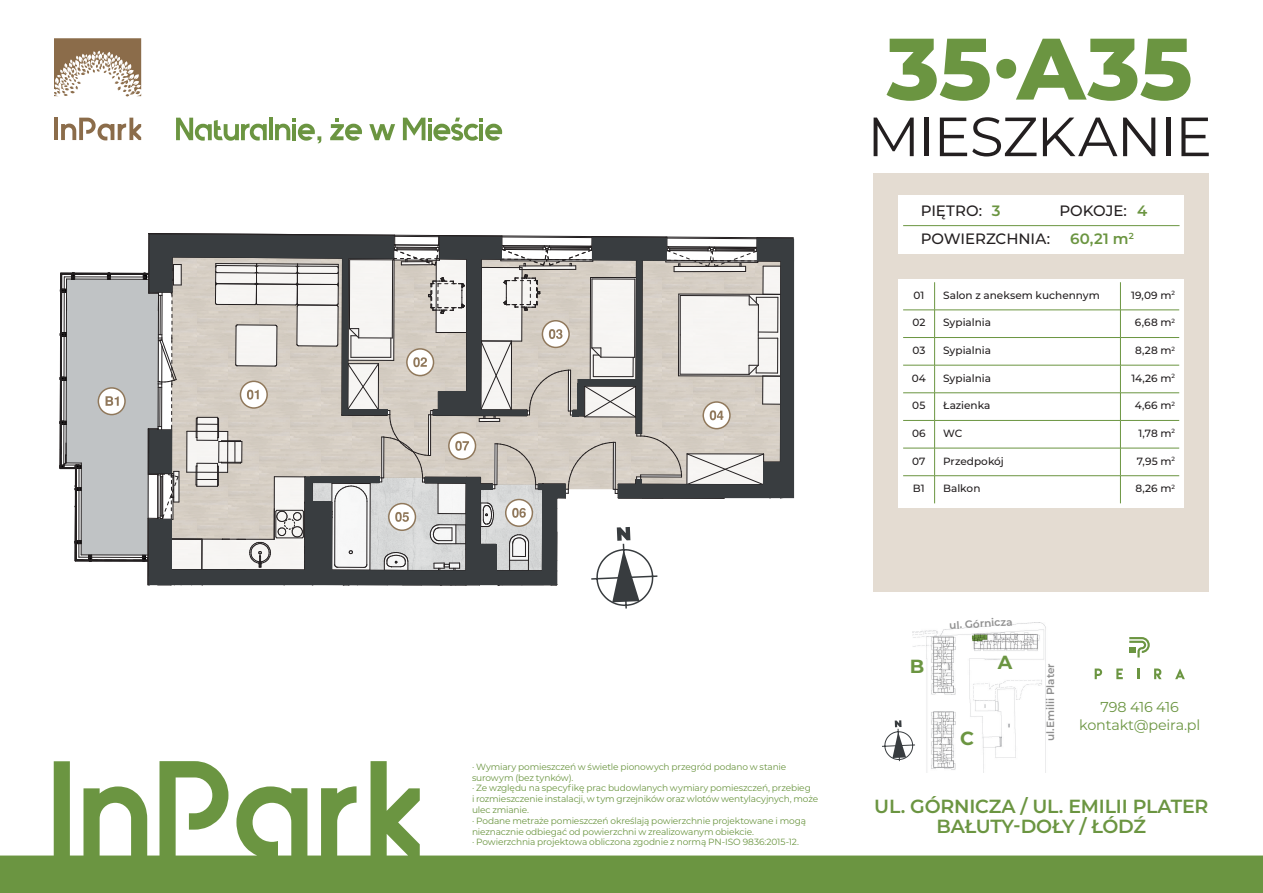
<style>
.page{position:relative;width:1263px;height:893px;background:#fff}
.page>*{position:absolute;margin:0;border:0;box-sizing:border-box;transform-origin:0 0}
.t1{font:800 87px "Montserrat";color:#6b9541}
.t2{font:55.2px "Montserrat";letter-spacing:-.025em;color:#231f20}
.t3{font:600 19.05px/20px "Montserrat";letter-spacing:-.01em;color:#6b9541;text-align:center}
.t4{font:700 19.05px "Montserrat";color:#6b9541}
.t5{font:500 15px/27.9px "Montserrat";letter-spacing:-.005em;color:#231f20}
.t6{font:600 15px "Montserrat";color:#6b9541}
.t7{font:14.25px/18.5px "Montserrat";letter-spacing:-.01em;color:#6b9541;text-align:center}
.t8{font:500 10.5px "Montserrat";color:#231f20}
.t9{font:600 10.5px "Montserrat";color:#8f8f8f}
.t10{font:9px/10.8px "Montserrat";letter-spacing:-.015em;color:#6b9541}
</style>
<div class="page">
<div style="left:874px;top:173px;width:335px;height:419px;background:#e4dcd2"></div>
<hr style="left:54px;top:118px;width:4px;height:22px;background:#8b6c4a">
<svg style="left:61px;top:118px;width:80px;height:22px"></svg>
<svg style="left:54px;top:38px;width:87px;height:58px"></svg>
<hr style="left:269px;top:118px;width:4px;height:22px;background:#6b9541">
<svg style="left:275px;top:118px;width:46px;height:25px"></svg>
<svg style="left:369px;top:124px;width:26px;height:16px"></svg>
<svg style="left:176px;top:118px;width:91px;height:23px"></svg>
<svg style="left:330px;top:118px;width:32px;height:23px"></svg>
<svg style="left:403px;top:118px;width:99px;height:23px"></svg>
<svg style="left:0;top:761px;width:1263px;height:132px"></svg>
<svg style="left:1129px;top:637px;width:21px;height:20px"></svg>
<svg style="left:1095px;top:668px;width:7px;height:11px"></svg>
<svg style="left:1116px;top:668px;width:7px;height:11px"></svg>
<svg style="left:1137px;top:668px;width:2px;height:11px"></svg>
<svg style="left:1154px;top:668px;width:7px;height:11px"></svg>
<svg style="left:1175px;top:668px;width:10px;height:11px"></svg>
<div style="left:898px;top:196px;width:286px;height:58px;background:#fff"></div>
<hr style="left:903px;top:225px;width:276px;height:1px;background:#6b9541">
<img style="left:912px;top:623px;width:140px;height:150px">
<div style="left:898px;top:280px;width:286px;height:228px;background:#fff"></div>
<hr style="left:903px;top:310px;width:31px;height:1px;background:#6b9541">
<hr style="left:934px;top:310px;width:186px;height:1px;background:#6b9541">
<hr style="left:1120px;top:310px;width:59px;height:1px;background:#6b9541">
<hr style="left:903px;top:337px;width:31px;height:1px;background:#6b9541">
<hr style="left:934px;top:337px;width:186px;height:1px;background:#6b9541">
<hr style="left:1120px;top:337px;width:59px;height:1px;background:#6b9541">
<hr style="left:903px;top:365px;width:31px;height:1px;background:#6b9541">
<hr style="left:934px;top:365px;width:186px;height:1px;background:#6b9541">
<hr style="left:1120px;top:365px;width:59px;height:1px;background:#6b9541">
<hr style="left:903px;top:393px;width:31px;height:1px;background:#6b9541">
<hr style="left:934px;top:393px;width:186px;height:1px;background:#6b9541">
<hr style="left:1120px;top:393px;width:59px;height:1px;background:#6b9541">
<hr style="left:903px;top:420px;width:31px;height:1px;background:#6b9541">
<hr style="left:934px;top:420px;width:186px;height:1px;background:#6b9541">
<hr style="left:1120px;top:420px;width:59px;height:1px;background:#6b9541">
<hr style="left:903px;top:448px;width:31px;height:1px;background:#6b9541">
<hr style="left:934px;top:448px;width:186px;height:1px;background:#6b9541">
<hr style="left:1120px;top:448px;width:59px;height:1px;background:#6b9541">
<hr style="left:903px;top:475px;width:31px;height:1px;background:#6b9541">
<hr style="left:934px;top:475px;width:186px;height:1px;background:#6b9541">
<svg style="left:934px;top:282px;width:1px;height:221px"></svg>
<hr style="left:1120px;top:475px;width:59px;height:1px;background:#6b9541">
<svg style="left:1120px;top:282px;width:1px;height:221px"></svg>
<svg style="left:972px;top:635px;width:15px;height:6px"></svg>
<svg style="left:59px;top:233px;width:735px;height:376px"></svg>
<svg style="left:881px;top:720px;width:35px;height:42px"></svg>
<p class="t10" style="left:472px;top:761px;width:348px">· Wymiary pomieszczeń w świetle pionowych przegród podano w stanie surowym (bez tynków).<br>· Ze względu na specyfikę prac budowlanych wymiary pomieszczeń, przebieg<br>i rozmieszczenie instalacji, w tym grzejników oraz wlotów wentylacyjnych, może ulec zmianie.<br>· Podane metraże pomieszczeń określają powierzchnie projektowane i mogą nieznacznie odbiegać od powierzchni w zrealizowanym obiekcie.<br>· Powierzchnia projektowa obliczona zgodnie z normą PN-ISO 9836:2015-12.</p>
<p class="t1" style="left:887px;top:5px;width:307px">35·A35</p>
<h2 class="t2" style="left:867px;top:99px;width:346px">MIESZKANIE</h2>
<h3 class="t5" style="left:921px;top:196px;width:131px">PIĘTRO:<br>POWIERZCHNIA:</h3>
<h3 class="t5" style="left:1059px;top:196px;width:69px">POKOJE:</h3>
<p class="t6" style="left:992px;top:200px;width:10px">3</p>
<p class="t6" style="left:1137px;top:200px;width:12px">4</p>
<p class="t6" style="left:1070px;top:228px;width:65px">60,21 m<sup>2</sup></p>
<p class="t8" style="left:913px;top:288px;width:12px">01</p>
<p class="t8" style="left:943px;top:288px;width:158px">Salon z aneksem kuchennym</p>
<p class="t8" style="left:1131px;top:288px;width:45px">19,09 m<sup>2</sup></p>
<p class="t8" style="left:912px;top:315px;width:15px">02</p>
<p class="t8" style="left:943px;top:315px;width:49px">Sypialnia</p>
<p class="t8" style="left:1135px;top:315px;width:42px">6,68 m<sup>2</sup></p>
<p class="t8" style="left:912px;top:343px;width:15px">03</p>
<p class="t8" style="left:943px;top:343px;width:49px">Sypialnia</p>
<p class="t8" style="left:1135px;top:343px;width:41px">8,28 m<sup>2</sup></p>
<p class="t8" style="left:912px;top:371px;width:16px">04</p>
<p class="t8" style="left:943px;top:371px;width:49px">Sypialnia</p>
<p class="t8" style="left:1131px;top:371px;width:45px">14,26 m<sup>2</sup></p>
<p class="t8" style="left:912px;top:398px;width:15px">05</p>
<p class="t8" style="left:943px;top:398px;width:49px">Łazienka</p>
<p class="t8" style="left:1135px;top:398px;width:42px">4,66 m<sup>2</sup></p>
<p class="t8" style="left:912px;top:426px;width:15px">06</p>
<p class="t8" style="left:943px;top:426px;width:21px">WC</p>
<p class="t8" style="left:1138px;top:426px;width:38px">1,78 m<sup>2</sup></p>
<p class="t8" style="left:912px;top:454px;width:15px">07</p>
<p class="t8" style="left:943px;top:454px;width:62px">Przedpokój</p>
<p class="t8" style="left:1137px;top:454px;width:40px">7,95 m<sup>2</sup></p>
<p class="t8" style="left:913px;top:481px;width:13px">B1</p>
<p class="t8" style="left:943px;top:481px;width:39px">Balkon</p>
<p class="t8" style="left:1135px;top:481px;width:41px">8,26 m<sup>2</sup></p>
<p class="t9" style="left:949px;top:618px;width:65px;rotate:-3deg">ul. Górnicza</p>
<h3 class="t4" style="left:910px;top:653px;width:16px">B</h3>
<h3 class="t4" style="left:998px;top:648px;width:16px">A</h3>
<h3 class="t4" style="left:960px;top:724px;width:15px">C</h3>
<p class="t9" style="left:1043px;top:741px;width:80px;rotate:-90deg">ul.Emilii Plater</p>
<h3 class="t7" style="left:1079px;top:697px;width:123px">798 416 416 kontakt@peira.pl</h3>
<h3 class="t3" style="left:874px;top:796px;width:336px">UL. GÓRNICZA / UL. EMILII PLATER<br>BAŁUTY-DOŁY / ŁÓDŹ</h3>
</div>
